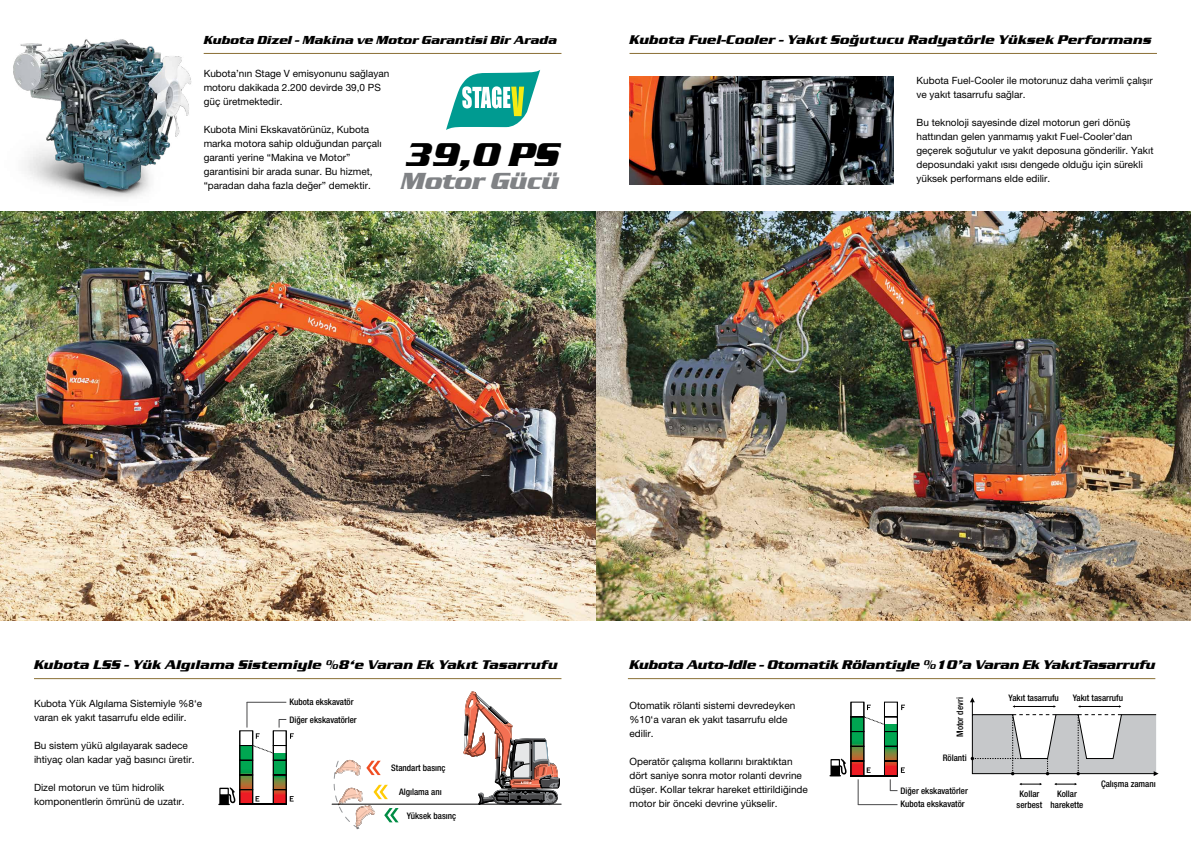
<style>
.page{position:relative;width:1191px;height:842px;background:#fff}
.page>*{position:absolute;margin:0;border:0;box-sizing:border-box;transform-origin:0 0}
.t1{font:italic 700 34px "Serpentine D";color:#000}
.t2{font:italic 700 24px "Serpentine D";color:#808285}
.t3{font:italic 700 13px "Serpentine D";letter-spacing:.015em;color:#000}
.t4{font:italic 700 12px "Serpentine D";letter-spacing:.01em;color:#000}
.t5{font:10px/14px "Helvetica Neue LT Pro";color:#000}
.t6{font:500 condensed 9px/10.8px "Helvetica Neue LT Pro";color:#000;text-align:center}
</style>
<div class="page">
<svg style="left:1054px;top:783px;width:23px;height:2px"></svg>
<svg style="left:1019px;top:783px;width:23px;height:2px"></svg>
<svg style="left:970px;top:697px;width:188px;height:79px"></svg>
<hr style="left:1079px;top:706px;width:41px;height:1px;background:#000">
<svg style="left:829px;top:702px;width:76px;height:103px"></svg>
<svg style="left:218px;top:702px;width:76px;height:103px"></svg>
<hr style="left:628px;top:678px;width:527px;height:1px;background:#8a6f34">
<hr style="left:629px;top:53px;width:528px;height:1px;background:#8a6f34">
<hr style="left:34px;top:678px;width:527px;height:1px;background:#8a6f34">
<hr style="left:204px;top:53px;width:357px;height:1px;background:#8a6f34">
<hr style="left:332px;top:804px;width:229px;height:1px;background:#000">
<svg style="left:331px;top:691px;width:228px;height:138px"></svg>
<img style="left:629px;top:77px;width:264px;height:108px">
<img style="left:0;top:212px;width:1191px;height:408px">
<img style="left:13px;top:39px;width:179px;height:159px">
<svg style="left:446px;top:70px;width:94px;height:60px"></svg>
<p class="t4" style="left:204px;top:33px;width:355px">Kubota Dizel - Makina ve Motor Garantisi Bir Arada</p>
<p class="t5" style="left:204px;top:66px;width:187px">Kubota’nın Stage V emisyonunu sağlayan motoru dakikada 2.200 devirde 39,0 PS güç üretmektedir.</p>
<p class="t5" style="left:204px;top:122px;width:179px">Kubota Mini Ekskavatörünüz, Kubota marka motora sahip olduğundan parçalı garanti yerine “Makina ve Motor” garantisini bir arada sunar. Bu hizmet, “paradan daha fazla değer” demektir.</p>
<h1 class="t1" style="left:405px;top:136px;width:156px">39,0 PS</h1>
<h2 class="t2" style="left:401px;top:168px;width:160px">Motor Gücü</h2>
<h3 class="t3" style="left:629px;top:32px;width:523px">Kubota Fuel-Cooler - Yakıt Soğutucu Radyatörle Yüksek Performans</h3>
<p class="t5" style="left:916px;top:73px;width:238px">Kubota Fuel-Cooler ile motorunuz daha verimli çalışır ve yakıt tasarrufu sağlar.</p>
<p class="t5" style="left:916px;top:115px;width:238px">Bu teknoloji sayesinde dizel motorun geri dönüş hattından gelen yanmamış yakıt Fuel-Cooler’dan geçerek soğutulur ve yakıt deposuna gönderilir. Yakıt deposundaki yakıt ısısı dengede olduğu için sürekli yüksek performans elde edilir.</p>
<h3 class="t3" style="left:34px;top:658px;width:525px">Kubota LSS - Yük Algılama Sistemiyle %8‘e Varan Ek Yakıt Tasarrufu</h3>
<p class="t5" style="left:34px;top:696px;width:170px">Kubota Yük Algılama Sistemiyle %8‘e varan ek yakıt tasarrufu elde edilir.</p>
<p class="t5" style="left:34px;top:738px;width:162px">Bu sistem yükü algılayarak sadece ihtiyaç olan kadar yağ basıncı üretir.</p>
<p class="t5" style="left:34px;top:780px;width:152px">Dizel motorun ve tüm hidrolik komponentlerin ömrünü de uzatır.</p>
<p class="t6" style="left:289px;top:696px;width:66px">Kubota ekskavatör</p>
<p class="t6" style="left:289px;top:714px;width:69px">Diğer ekskavatörler</p>
<p class="t6" style="left:391px;top:762px;width:56px">Standart basınç</p>
<p class="t6" style="left:399px;top:786px;width:44px">Algılama anı</p>
<p class="t6" style="left:407px;top:810px;width:51px">Yüksek basınç</p>
<h3 class="t3" style="left:629px;top:658px;width:527px">Kubota Auto-Idle - Otomatik Rölantiyle %10’a Varan Ek YakıtTasarrufu</h3>
<p class="t5" style="left:629px;top:698px;width:167px">Otomatik rölanti sistemi devredeyken %10‘a varan ek yakıt tasarrufu elde edilir.</p>
<p class="t5" style="left:629px;top:754px;width:180px">Operatör çalışma kollarını bıraktıktan dört saniye sonra motor rolanti devrine düşer. Kollar tekrar hareket ettirildiğinde motor bir önceki devrine yükselir.</p>
<p class="t6" style="left:954px;top:737px;width:41px;rotate:-90deg">Motor devri</p>
<p class="t6" style="left:942px;top:752px;width:25px">Rölanti</p>
<p class="t6" style="left:900px;top:785px;width:69px">Diğer ekskavatörler</p>
<p class="t6" style="left:900px;top:798px;width:66px">Kubota ekskavatör</p>
<p class="t6" style="left:1008px;top:692px;width:52px">Yakıt tasarrufu</p>
<p class="t6" style="left:1072px;top:692px;width:52px">Yakıt tasarrufu</p>
<p class="t6" style="left:1016px;top:788px;width:27px">Kollar serbest</p>
<p class="t6" style="left:1050px;top:788px;width:34px">Kollar harekette</p>
<p class="t6" style="left:1101px;top:778px;width:56px">Çalışma zamanı</p>
</div>
